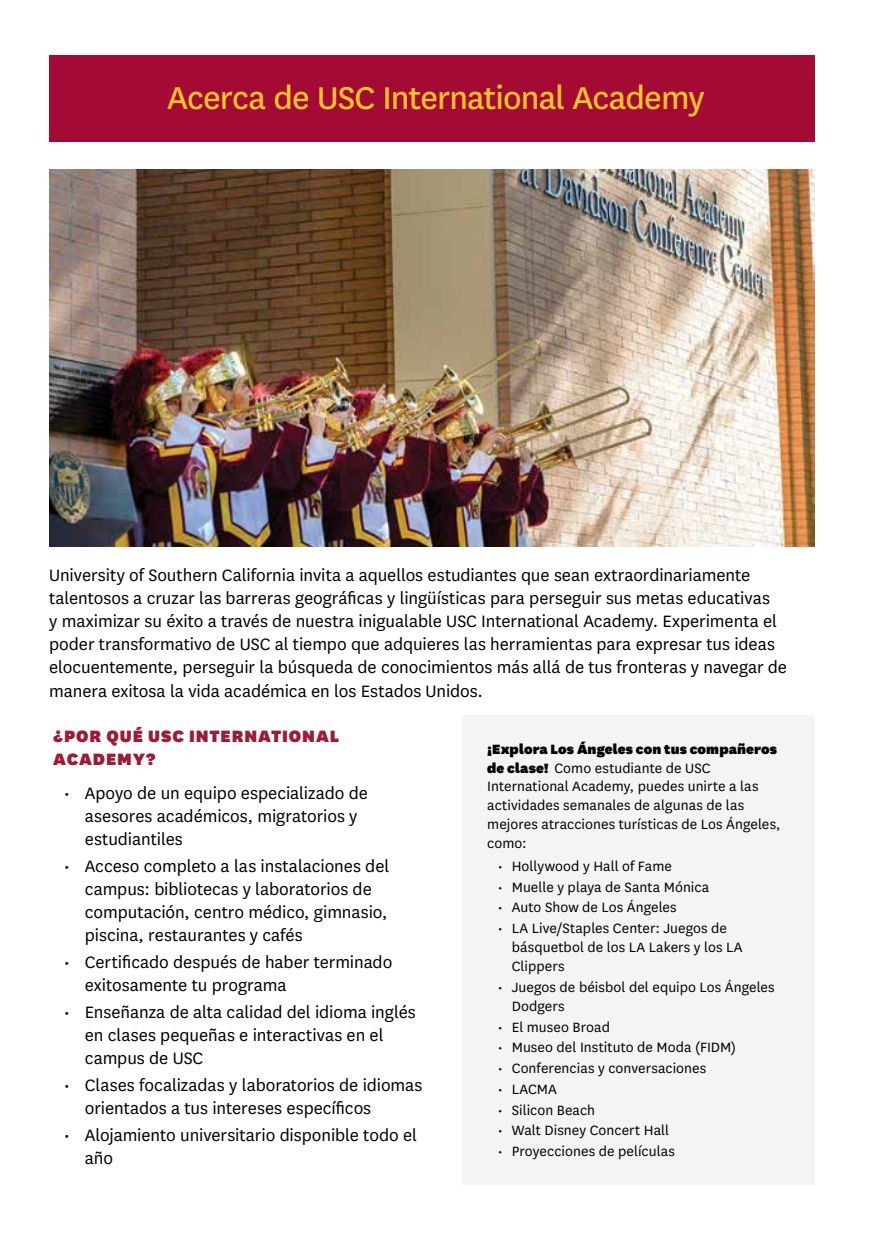
<style>
.page{position:relative;width:869px;height:1241px;background:#fff}
.page>*{position:absolute;margin:0;border:0;box-sizing:border-box;transform-origin:0 0}
.t1{font:36.75px "National";letter-spacing:-.025em;color:#ffc629}
.t2{font:19.25px/23.3px "National";letter-spacing:-.005em;color:#000}
.t3{font:900 19.25px/23.3px "National";letter-spacing:.05em;color:#9e1b32}
.t4{font:15.75px/18.9px "National";letter-spacing:.005em;color:#000}
.s1{font-weight:900}
</style>
<div class="page">
<div style="left:462px;top:715px;width:352px;height:469px;background:#f3f4f4"></div>
<img style="left:49px;top:170px;width:764px;height:376px">
<div style="left:49px;top:55px;width:765px;height:86px;background:#a30b35"></div>
<h1 class="t1" style="left:167px;top:73px;width:538px">Acerca de USC International Academy</h1>
<p class="t2" style="left:49px;top:562px;width:739px">University of Southern California invita a aquellos estudiantes que sean extraordinariamente talentosos a cruzar las barreras geográficas y lingüísticas para perseguir sus metas educativas<br>y maximizar su éxito a través de nuestra inigualable USC International Academy. Experimenta el poder transformativo de USC al tiempo que adquieres las herramientas para expresar tus ideas elocuentemente, perseguir la búsqueda de conocimientos más allá de tus fronteras y navegar de manera exitosa la vida académica en los Estados Unidos.</p>
<p class="t3" style="left:53px;top:722px;width:287px">¿POR QUÉ USC INTERNATIONAL<br>ACADEMY?</p>
<p class="t2" style="left:85px;top:780px;width:284px;text-indent:-21px">• Apoyo de un equipo especializado de asesores académicos, migratorios y estudiantiles</p>
<p class="t2" style="left:85px;top:853px;width:306px;text-indent:-21px">• Acceso completo a las instalaciones del campus: bibliotecas y laboratorios de computación, centro médico, gimnasio, piscina, restaurantes y cafés</p>
<p class="t2" style="left:85px;top:949px;width:309px;text-indent:-21px">• Certificado después de haber terminado exitosamente tu programa</p>
<p class="t2" style="left:85px;top:999px;width:332px;text-indent:-21px">• Enseñanza de alta calidad del idioma inglés en clases pequeñas e interactivas en el campus de USC</p>
<p class="t2" style="left:85px;top:1072px;width:339px;text-indent:-21px">• Clases focalizadas y laboratorios de idiomas orientados a tus intereses específicos</p>
<p class="t2" style="left:85px;top:1122px;width:333px;text-indent:-21px">• Alojamiento universitario disponible todo el año</p>
<p class="t4" style="left:487px;top:738px;width:295px"><span class="s1">¡Explora Los Ángeles con tus compañeros de clase!</span> Como estudiante de USC International Academy, puedes unirte a las actividades semanales de algunas de las mejores atracciones turísticas de Los Ángeles, como:</p>
<p class="t4" style="left:497px;top:855px;width:176px">• Hollywood y Hall of Fame</p>
<p class="t4" style="left:497px;top:876px;width:213px">• Muelle y playa de Santa Mónica</p>
<p class="t4" style="left:497px;top:897px;width:180px">• Auto Show de Los Ángeles</p>
<p class="t4" style="left:511px;top:918px;width:232px;text-indent:-14px">• LA Live/Staples Center: Juegos de básquetbol de los LA Lakers y los LA<br>Clippers</p>
<p class="t4" style="left:511px;top:976px;width:264px;text-indent:-14px">• Juegos de béisbol del equipo Los Ángeles<br>Dodgers</p>
<p class="t4" style="left:497px;top:1016px;width:114px">• El museo Broad</p>
<p class="t4" style="left:497px;top:1037px;width:240px">• Museo del Instituto de Moda (FIDM)</p>
<p class="t4" style="left:497px;top:1057px;width:210px">• Conferencias y conversaciones</p>
<p class="t4" style="left:497px;top:1078px;width:61px">• LACMA</p>
<p class="t4" style="left:497px;top:1099px;width:99px">• Silicon Beach</p>
<p class="t4" style="left:497px;top:1120px;width:173px">• Walt Disney Concert Hall</p>
<p class="t4" style="left:497px;top:1140px;width:179px">• Proyecciones de películas</p>
</div>
